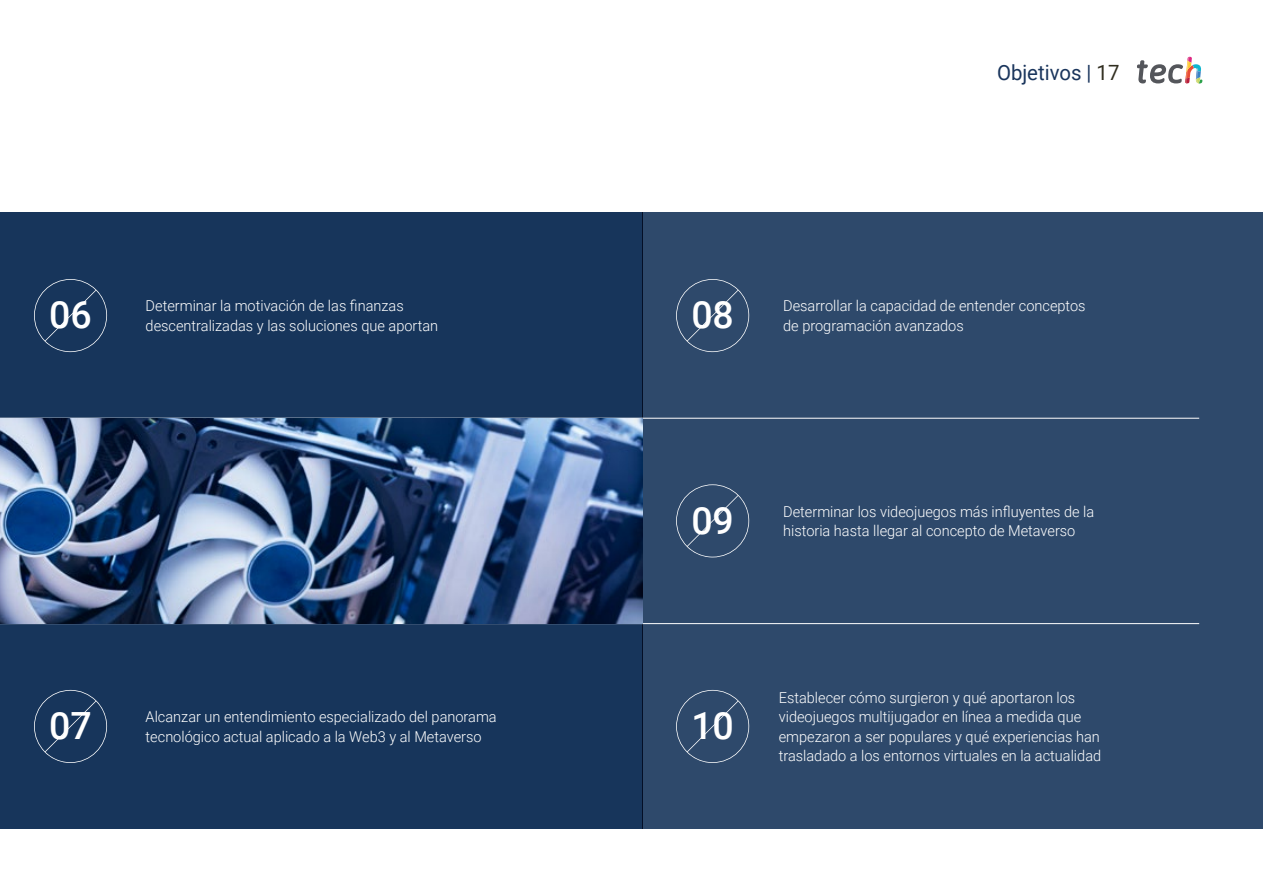
<style>
.page{position:relative;width:1263px;height:893px;background:#fff}
.page>*{position:absolute;margin:0;border:0;box-sizing:border-box;transform-origin:0 0}
.t1{font:500 37.5px "Roboto";color:#fff}
.t2{font:21px "Roboto";color:#1a355c}
.t3{font:300 15px/19.5px "Roboto";color:#fff}
.s1{color:#312e20}
</style>
<div class="page">
<svg style="left:1137px;top:57px;width:65px;height:27px"></svg>
<div style="left:0;top:213px;width:642px;height:616px;background:#17355b"></div>
<div style="left:642px;top:213px;width:621px;height:616px;background:#2e496b"></div>
<svg style="left:34px;top:279px;width:73px;height:73px"></svg>
<svg style="left:34px;top:690px;width:73px;height:73px"></svg>
<svg style="left:676px;top:279px;width:73px;height:73px"></svg>
<hr style="left:0;top:418px;width:1199px;height:1px;background:#fff">
<hr style="left:0;top:623px;width:1199px;height:1px;background:#fff">
<img style="left:0;top:418px;width:642px;height:206px">
<svg style="left:676px;top:484px;width:73px;height:73px"></svg>
<svg style="left:676px;top:690px;width:73px;height:73px"></svg>
<h1 class="t1" style="left:49px;top:289px;width:44px">06</h1>
<p class="t3" style="left:146px;top:296px;width:294px">Determinar la motivación de las finanzas descentralizadas y las soluciones que aportan</p>
<h1 class="t1" style="left:49px;top:699px;width:44px">07</h1>
<p class="t3" style="left:146px;top:707px;width:353px">Alcanzar un entendimiento especializado del panorama tecnológico actual aplicado a la Web3 y al Metaverso</p>
<h2 class="t2" style="left:997px;top:57px;width:124px">Objetivos | <span class="s1">17</span></h2>
<h1 class="t1" style="left:691px;top:289px;width:44px">08</h1>
<p class="t3" style="left:783px;top:296px;width:304px">Desarrollar la capacidad de entender conceptos de programación avanzados</p>
<h1 class="t1" style="left:691px;top:494px;width:44px">09</h1>
<p class="t3" style="left:783px;top:501px;width:313px">Determinar los videojuegos más influyentes de la historia hasta llegar al concepto de Metaverso</p>
<h1 class="t1" style="left:691px;top:699px;width:44px">10</h1>
<p class="t3" style="left:779px;top:687px;width:324px">Establecer cómo surgieron y qué aportaron los videojuegos multijugador en línea a medida que empezaron a ser populares y qué experiencias han trasladado a los entornos virtuales en la actualidad</p>
</div>
